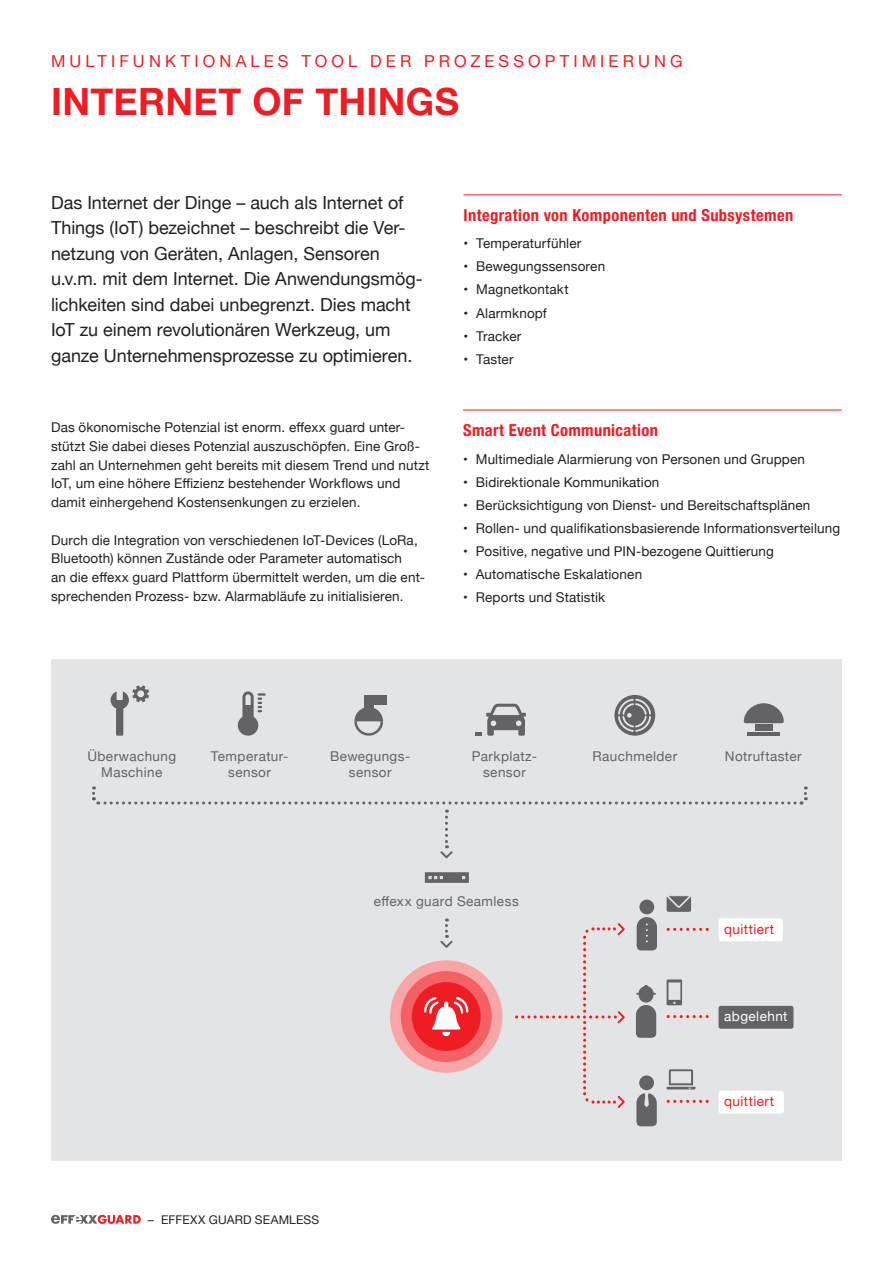
<style>
.page{position:relative;width:893px;height:1263px;background:#fff}
.page>*{position:absolute;margin:0;border:0;box-sizing:border-box;transform-origin:0 0}
.t1{font:700 37.5px "Helvetica Neue";letter-spacing:.01em;color:#ee1d23}
.t2{font:18px/25.5px "Helvetica Neue";color:#231f20}
.t3{font:700 condensed 16.5px "Helvetica Neue";letter-spacing:.02em;color:#ee1d23}
.t4{font:16.5px "Helvetica Neue";letter-spacing:.25em;color:#ee1d23}
.t5{font:13.5px/18.8px "Helvetica Neue";letter-spacing:.01em;color:#231f20}
.t6{font:13.5px/16.5px "Helvetica Neue";letter-spacing:.03em;color:#636366;text-align:center}
.t7{font:13.5px "Helvetica Neue";letter-spacing:.03em;color:#ee1d23}
.t8{font:13.5px "Helvetica Neue";letter-spacing:.035em;color:#fff}
.t9{font:12px "Helvetica Neue";letter-spacing:.015em;color:#231f20}
</style>
<div class="page">
<svg style="left:51px;top:1215px;width:90px;height:9px"></svg>
<hr style="left:463px;top:194px;width:379px;height:1px;background:#ee1d23">
<hr style="left:463px;top:410px;width:379px;height:1px;background:#ee1d23">
<div style="left:51px;top:659px;width:791px;height:502px;background:#e3e4e6"></div>
<svg style="left:111px;top:685px;width:38px;height:24px"></svg>
<div style="left:116px;top:706px;width:7px;height:30px;background:#636366"></div>
<div style="left:238px;top:715px;width:20px;height:21px;background:#636366;border-radius:50%"></div>
<svg style="left:241px;top:690px;width:24px;height:31px"></svg>
<div style="left:614px;top:695px;width:41px;height:41px;background:#636366;border-radius:50%"></div>
<svg style="left:617px;top:698px;width:35px;height:35px"></svg>
<svg style="left:744px;top:703px;width:40px;height:20px"></svg>
<div style="left:755px;top:724px;width:17px;height:6px;background:#636366"></div>
<hr style="left:747px;top:732px;width:33px;height:4px;background:#636366">
<svg style="left:475px;top:704px;width:51px;height:32px;background:#a7a8aa"></svg>
<svg style="left:353px;top:706px;width:31px;height:31px"></svg>
<div style="left:364px;top:695px;width:9px;height:20px;background:#636366"></div>
<div style="left:364px;top:695px;width:22px;height:9px;background:#636366"></div>
<div style="left:91px;top:786px;width:717px;height:72px;background:#e3e4e6"></div>
<svg style="left:440px;top:918px;width:13px;height:30px"></svg>
<svg style="left:666px;top:895px;width:25px;height:17px"></svg>
<svg style="left:667px;top:1069px;width:28px;height:20px"></svg>
<svg style="left:667px;top:979px;width:15px;height:26px"></svg>
<svg style="left:636px;top:985px;width:20px;height:53px"></svg>
<svg style="left:636px;top:1075px;width:21px;height:51px"></svg>
<svg style="left:637px;top:899px;width:20px;height:51px"></svg>
<div style="left:718px;top:918px;width:65px;height:23px;background:#fff;border-radius:3px"></div>
<div style="left:718px;top:1006px;width:75px;height:23px;background:#636366;border-radius:3px"></div>
<div style="left:718px;top:1091px;width:66px;height:22px;background:#fff;border-radius:3px"></div>
<svg style="left:667px;top:928px;width:42px;height:3px"></svg>
<svg style="left:667px;top:1015px;width:42px;height:3px"></svg>
<svg style="left:667px;top:1100px;width:42px;height:3px"></svg>
<div style="left:515px;top:923px;width:110px;height:185px;background:#e3e4e6"></div>
<svg style="left:425px;top:872px;width:44px;height:11px"></svg>
<div style="left:390px;top:960px;width:112px;height:113px;background:#f8a5a7;border-radius:50%"></div>
<div style="left:401px;top:971px;width:91px;height:91px;background:#f36165;border-radius:50%"></div>
<div style="left:412px;top:982px;width:69px;height:69px;background:#ee1d23;border-radius:50%"></div>
<svg style="left:424px;top:997px;width:44px;height:39px"></svg>
<p class="t4" style="left:51px;top:49px;width:633px">MULTIFUNKTIONALES TOOL DER PROZESSOPTIMIERUNG</p>
<h1 class="t1" style="left:51px;top:72px;width:410px">INTERNET OF THINGS</h1>
<p class="t2" style="left:51px;top:190px;width:373px">Das Internet der Dinge – auch als Internet of Things (IoT) bezeichnet – beschreibt die Ver&shy;netzung von Geräten, Anlagen, Sensoren u.v.m. mit dem Internet. Die Anwendungsmög&shy;lichkeiten sind dabei unbegrenzt. Dies macht IoT zu einem revolutionären Werkzeug, um ganze Unternehmensprozesse zu optimieren.</p>
<p class="t5" style="left:51px;top:419px;width:380px">Das ökonomische Potenzial ist enorm. effexx guard unter&shy;stützt Sie dabei dieses Potenzial auszuschöpfen. Eine Groß&shy;zahl an Unternehmen geht bereits mit diesem Trend und nutzt IoT, um eine höhere Effizienz bestehender Workflows und damit einhergehend Kostensenkungen zu erzielen.</p>
<p class="t5" style="left:51px;top:531px;width:375px">Durch die Integration von verschiedenen IoT-Devices (LoRa, Bluetooth) können Zustände oder Parameter automatisch<br>an die effexx guard Plattform übermittelt werden, um die ent&shy;sprechenden Prozess- bzw. Alarmabläufe zu initialisieren.</p>
<p class="t3" style="left:463px;top:201px;width:331px">Integration von Komponenten und Subsystemen</p>
<p class="t5" style="left:463px;top:235px;width:119px">• Temperaturfühler</p>
<p class="t5" style="left:463px;top:258px;width:143px">• Bewegungssensoren</p>
<p class="t5" style="left:463px;top:281px;width:107px">• Magnetkontakt</p>
<p class="t5" style="left:463px;top:304px;width:85px">• Alarmknopf</p>
<p class="t5" style="left:463px;top:327px;width:59px">• Tracker</p>
<p class="t5" style="left:463px;top:350px;width:52px">• Taster</p>
<p class="t3" style="left:463px;top:416px;width:197px">Smart Event Communication</p>
<p class="t5" style="left:463px;top:450px;width:344px">• Multimediale Alarmierung von Personen und Gruppen</p>
<p class="t5" style="left:463px;top:473px;width:198px">• Bidirektionale Kommunikation</p>
<p class="t5" style="left:463px;top:496px;width:349px">• Berücksichtigung von Dienst- und Bereitschaftsplänen</p>
<p class="t5" style="left:463px;top:519px;width:379px">• Rollen- und qualifikationsbasierende Informationsverteilung</p>
<p class="t5" style="left:463px;top:542px;width:312px">• Positive, negative und PIN-bezogene Quittierung</p>
<p class="t5" style="left:463px;top:565px;width:181px">• Automatische Eskalationen</p>
<p class="t5" style="left:463px;top:588px;width:144px">• Reports und Statistik</p>
<p class="t6" style="left:87px;top:748px;width:90px">Überwachung<br>Maschine</p>
<p class="t6" style="left:211px;top:748px;width:79px">Temperatur&shy;sensor</p>
<p class="t6" style="left:472px;top:748px;width:67px">Parkplatz-</p>
<p class="t6" style="left:593px;top:748px;width:86px">Rauchmelder</p>
<p class="t6" style="left:725px;top:748px;width:78px">Notruftaster</p>
<p class="t6" style="left:330px;top:748px;width:82px">Bewegungs&shy;sensor</p>
<p class="t6" style="left:483px;top:765px;width:44px">sensor</p>
<p class="t6" style="left:374px;top:894px;width:146px">effexx guard Seamless</p>
<p class="t9" style="left:148px;top:1211px;width:173px">– EFFEXX GUARD SEAMLESS</p>
<p class="t7" style="left:724px;top:920px;width:51px">quittiert</p>
<p class="t8" style="left:724px;top:1007px;width:65px">abgelehnt</p>
<p class="t7" style="left:724px;top:1091px;width:51px">quittiert</p>
</div>
